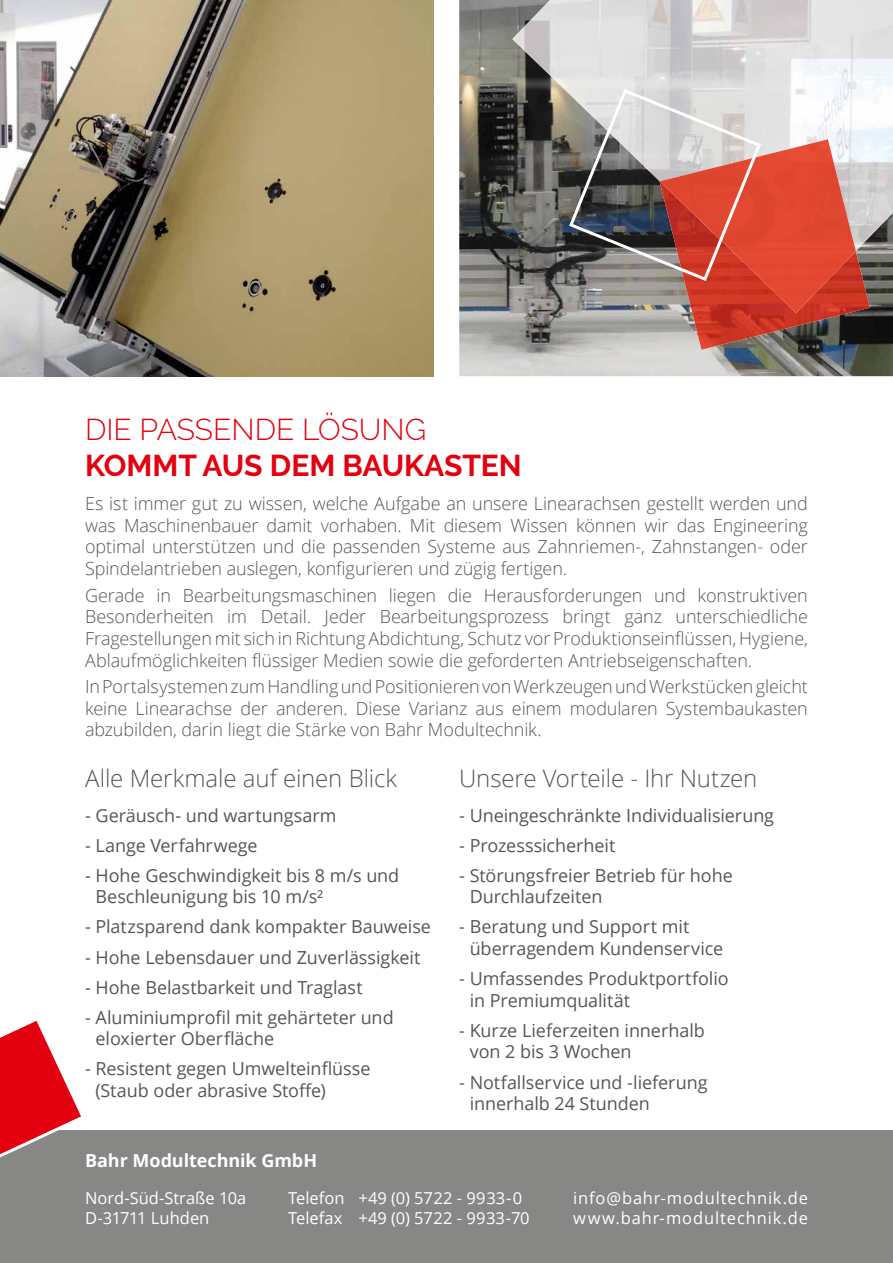
<style>
.page{position:relative;width:893px;height:1263px;background:#fff}
.page>*{position:absolute;margin:0;border:0;box-sizing:border-box;transform-origin:0 0}
.t1{font:700 30px "Raleway";color:#e3000f}
.t2{font:300 30px "Raleway";color:#e3000f}
.t3{font:300 24px "Open Sans";letter-spacing:-.01em;color:#565656}
.t4{font:300 18px/21.6px "Open Sans";letter-spacing:-.005em;color:#565656;text-align:justify}
.t5{font:18px/21.6px "Open Sans";letter-spacing:-.005em;color:#565656}
.t6{font:700 18px "Open Sans";letter-spacing:-.005em;color:#fff}
.t7{font:16.5px/19.8px "Open Sans";letter-spacing:.01em;color:#fff}
.t8{font:16.5px/19.8px "Open Sans";letter-spacing:.05em;color:#fff}
</style>
<div class="page">
<img style="left:0;top:0;width:434px;height:376px">
<img style="left:459px;top:0;width:434px;height:376px">
<div style="left:0;top:1130px;width:893px;height:133px;background:#878786"></div>
<svg style="left:0;top:1021px;width:81px;height:137px"></svg>
<img style="left:512px;top:0;width:381px;height:101px">
<img style="left:763px;top:100px;width:130px;height:51px">
<img style="left:856px;top:151px;width:37px;height:50px">
<img style="left:870px;top:201px;width:23px;height:50px">
<img style="left:659px;top:181px;width:211px;height:169px">
<img style="left:660px;top:139px;width:196px;height:174px">
<svg style="left:567px;top:87px;width:196px;height:196px;background:#aa837d"></svg>
<h1 class="t2" style="left:85px;top:412px;width:343px">DIE PASSENDE LÖSUNG</h1>
<h1 class="t1" style="left:85px;top:448px;width:438px">KOMMT AUS DEM BAUKASTEN</h1>
<p class="t4" style="left:85px;top:492px;width:724px">Es ist immer gut zu wissen, welche Aufgabe an unsere Linearachsen gestellt werden und was Maschinenbauer damit vorhaben. Mit diesem Wissen können wir das Engineering optimal unterstützen und die passenden Systeme aus Zahnriemen-, Zahnstangen- oder Spindelantrieben auslegen, konfigurieren und zügig fertigen.</p>
<p class="t4" style="left:85px;top:584px;width:724px">Gerade in Bearbeitungsmaschinen liegen die Herausforderungen und konstruktiven Besonderheiten im Detail. Jeder Bearbeitungsprozess bringt ganz unterschiedliche Fragestellungen mit sich in Richtung Abdichtung, Schutz vor Produktionseinflüssen, Hygiene, Ablaufmöglichkeiten flüssiger Medien sowie die geforderten Antriebseigenschaften.</p>
<p class="t4" style="left:85px;top:675px;width:724px">In Portalsystemen zum Handling und Positionieren von Werkzeugen und Werkstücken gleicht keine Linearachse der anderen. Diese Varianz aus einem modularen Systembaukasten abzubilden, darin liegt die Stärke von Bahr Modultechnik.</p>
<h2 class="t3" style="left:85px;top:762px;width:314px">Alle Merkmale auf einen Blick</h2>
<p class="t5" style="left:85px;top:804px;width:253px">- Geräusch- und wartungsarm</p>
<p class="t5" style="left:85px;top:834px;width:174px">- Lange Verfahrwege</p>
<p class="t5" style="left:96px;top:864px;width:305px;text-indent:-10px">- Hohe Geschwindigkeit bis 8 m/s und<br>Beschleunigung bis 10 m/s²</p>
<p class="t5" style="left:85px;top:915px;width:347px">- Platzsparend dank kompakter Bauweise</p>
<p class="t5" style="left:85px;top:946px;width:337px">- Hohe Lebensdauer und Zuverlässigkeit</p>
<p class="t5" style="left:85px;top:976px;width:279px">- Hohe Belastbarkeit und Traglast</p>
<p class="t5" style="left:96px;top:1006px;width:300px;text-indent:-10px">- Aluminiumprofil mit gehärteter und eloxierter Oberfläche</p>
<p class="t5" style="left:96px;top:1057px;width:277px;text-indent:-10px">- Resistent gegen Umwelteinflüsse (Staub oder abrasive Stoffe)</p>
<p class="t6" style="left:85px;top:1148px;width:234px">Bahr Modultechnik GmbH</p>
<h2 class="t3" style="left:459px;top:762px;width:300px">Unsere Vorteile - Ihr Nutzen</h2>
<p class="t5" style="left:459px;top:804px;width:316px">- Uneingeschränkte Individualisierung</p>
<p class="t5" style="left:459px;top:834px;width:158px">- Prozesssicherheit</p>
<p class="t5" style="left:470px;top:864px;width:265px;text-indent:-10px">- Störungsfreier Betrieb für hohe<br>Durchlaufzeiten</p>
<p class="t5" style="left:470px;top:915px;width:255px;text-indent:-10px">- Beratung und Support mit überragendem Kundenservice</p>
<p class="t5" style="left:470px;top:967px;width:260px;text-indent:-10px">- Umfassendes Produktportfolio in Premiumqualität</p>
<p class="t5" style="left:470px;top:1019px;width:237px;text-indent:-10px">- Kurze Lieferzeiten innerhalb von 2 bis 3 Wochen</p>
<p class="t5" style="left:470px;top:1071px;width:239px;text-indent:-10px">- Notfallservice und -lieferung innerhalb 24 Stunden</p>
<p class="t7" style="left:85px;top:1188px;width:163px">Nord-Süd-Straße 10a<br>D-31711 Luhden</p>
<p class="t7" style="left:288px;top:1188px;width:243px">Telefon +49 (0) 5722 - 9933-0<br>Telefax +49 (0) 5722 - 9933-70</p>
<p class="t8" style="left:573px;top:1188px;width:236px">info@bahr-modultechnik.de www.bahr-modultechnik.de</p>
</div>
